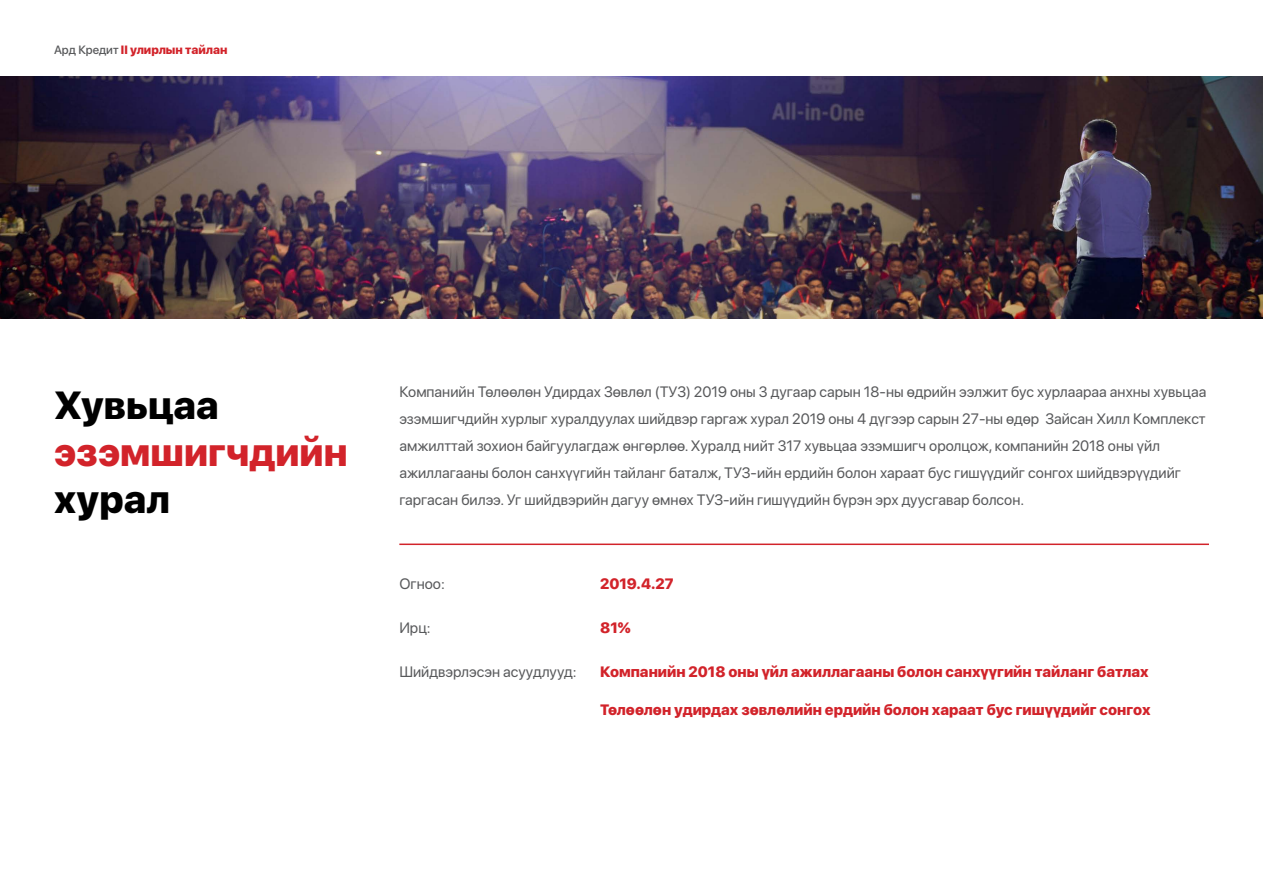
<style>
.page{position:relative;width:1263px;height:893px;background:#fff}
.page>*{position:absolute;margin:0;border:0;box-sizing:border-box;transform-origin:0 0}
.t1{font:800 39px "SF Pro Display";color:#000}
.t2{font:800 39px "SF Pro Display";color:#d2232a}
.t3{font:15px/27px "SF Pro Display";color:#58595b}
.t4{font:800 15px "SF Pro Display";color:#d2232a}
.t5{font:800 12px "SF Pro Display";color:#d2232a}
.s1{font-weight:500;color:#58595b}
</style>
<div class="page">
<img style="left:0;top:77px;width:1263px;height:242px">
<hr style="left:399px;top:544px;width:810px;height:1px;background:#d2232a">
<p class="t5" style="left:54px;top:43px;width:175px"><span class="s1">Ард Кредит</span> II улирлын тайлан</p>
<h1 class="t1" style="left:54px;top:383px;width:166px">Хувьцаа</h1>
<h1 class="t2" style="left:54px;top:430px;width:295px">эзэмшигчдийн</h1>
<h1 class="t1" style="left:54px;top:477px;width:118px">хурал</h1>
<p class="t3" style="left:399px;top:378px;width:808px">Компанийн Төлөөлөн Удирдах Зөвлөл (ТУЗ) 2019 оны 3 дугаар сарын 18-ны өдрийн ээлжит бус хурлаараа анхны хувьцаа эзэмшигчдийн хурлыг хуралдуулах шийдвэр гаргаж хурал 2019 оны 4 дүгээр сарын 27-ны өдөр Зайсан Хилл Комплекст амжилттай зохион байгуулагдаж өнгөрлөө. Хуралд нийт 317 хувьцаа эзэмшигч оролцож, компанийн 2018 оны үйл ажиллагааны болон санхүүгийн тайланг баталж, ТУЗ-ийн ердийн болон хараат бус гишүүдийг сонгох шийдвэрүүдийг гаргасан билээ. Уг шийдвэрийн дагуу өмнөх ТУЗ-ийн гишүүдийн бүрэн эрх дуусгавар болсон.</p>
<p class="t3" style="left:399px;top:570px;width:47px">Огноо:</p>
<p class="t4" style="left:600px;top:575px;width:75px">2019.4.27</p>
<p class="t3" style="left:399px;top:614px;width:33px">Ирц:</p>
<p class="t4" style="left:600px;top:619px;width:32px">81%</p>
<p class="t3" style="left:399px;top:658px;width:179px">Шийдвэрлэсэн асуудлууд:</p>
<p class="t4" style="left:600px;top:663px;width:550px">Компанийн 2018 оны үйл ажиллагааны болон санхүүгийн тайланг батлах</p>
<p class="t4" style="left:600px;top:701px;width:552px">Төлөөлөн удирдах зөвлөлийн ердийн болон хараат бус гишүүдийг сонгох</p>
</div>
